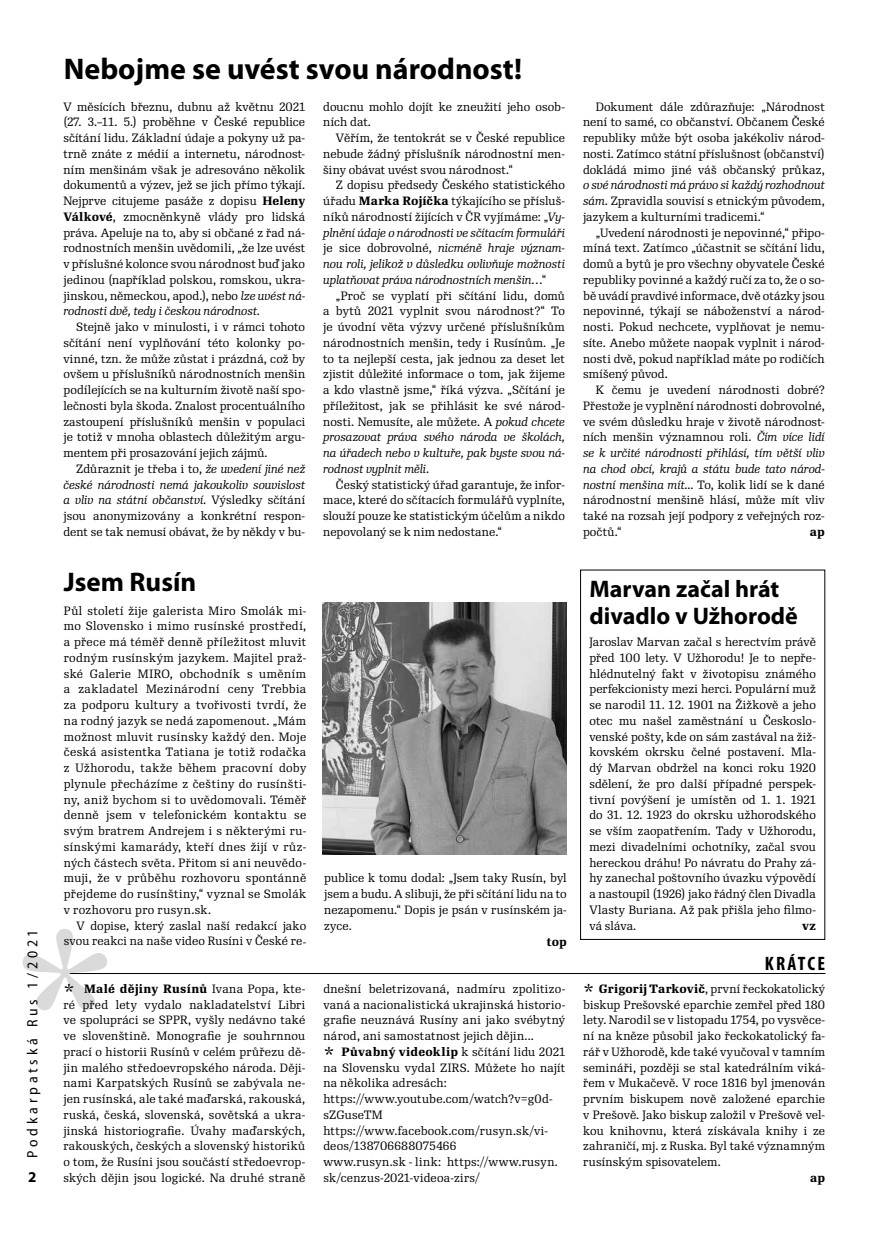
<style>
.page{position:relative;width:889px;height:1246px;background:#fff}
.page>*{position:absolute;margin:0;border:0;box-sizing:border-box;transform-origin:0 0}
.t1{font:230.25px "Bodoni URW";color:#dadada}
.t2{font:700 30px "Myriad Pro";color:#000}
.t3{font:700 27px "Myriad Pro";color:#000}
.t4{font:700 24px/27px "Myriad Pro";color:#000}
.t5{font:700 condensed 19.5px "Myriad Pro";letter-spacing:.12em;color:#000}
.t6{font:semi-condensed 15px "Myriad Pro";letter-spacing:.25em;color:#000}
.t7{font:700 15px "Myriad Pro";color:#000}
.t8{font:11.7px/15.8px "Re Public";letter-spacing:.015em;color:#000;text-align:justify}
.t9{font:italic 11.7px/15.8px "Re Public";color:#000;text-align:justify}
.t10{font:700 11.7px "Re Public";color:#000}
.s1{font-weight:700}
.s2{font-style:italic}
.s3{font-style:normal}
.s4{font-weight:700;font-style:normal}
.s5{font-family:"Bodoni URW";font-size:22.5px}
</style>
<div class="page">
<hr style="left:66px;top:973px;width:759px;height:1px;background:#000">
<div style="left:580px;top:570px;width:245px;height:370px;border:1px solid #000"></div>
<img style="left:322px;top:603px;width:245px;height:252px">
<h2 class="t2" style="left:64px;top:52px;width:460px">Nebojme se uvést svou národnost!</h2>
<p class="t8" style="left:63px;top:99px;width:243px">V měsících březnu, dubnu až květnu 2021 (27. 3.–11. 5.) proběhne v České republice sčítání lidu. Základní údaje a pokyny už pa&shy;trně znáte z médií a internetu, národnost&shy;ním menšinám však je adresováno několik dokumentů a výzev, jež se jich přímo týkají.<br>Nejprve citujeme pasáže z dopisu <span class="s1">Heleny Válkové</span>, zmocněnkyně vlády pro lidská práva. Apeluje na to, aby si občané z řad ná&shy;rodnostních menšin uvědomili, „že lze uvést v příslušné kolonce svou národnost buď jako jedinou (například polskou, romskou, ukra&shy;jinskou, německou, apod.), nebo <span class="s2">lze uvést ná&shy;rodnosti dvě, tedy i českou národnost</span>.</p>
<p class="t8" style="left:63px;top:319px;width:243px;text-indent:13px">Stejně jako v minulosti, i v rámci tohoto sčítání není vyplňování této kolonky po&shy;vinné, tzn. že může zůstat i prázdná, což by ovšem u příslušníků národnostních menšin podílejících se na kulturním životě naší spo&shy;lečnosti byla škoda. Znalost procentuálního zastoupení příslušníků menšin v populaci je totiž v mnoha oblastech důležitým argu&shy;mentem při prosazování jejich zájmů.</p>
<p class="t8" style="left:63px;top:461px;width:243px;text-indent:13px">Zdůraznit je třeba i to, <span class="s2">že uvedení jiné než české národnosti nemá jakoukoliv souvislost a vliv na státní občanství</span>. Výsledky sčítání jsou anonymizovány a konkrétní respon&shy;dent se tak nemusí obávat, že by někdy v bu-</p>
<p class="t8" style="left:323px;top:99px;width:243px">doucnu mohlo dojít ke zneužití jeho osob&shy;ních dat.</p>
<p class="t8" style="left:323px;top:130px;width:243px;text-indent:13px">Věřím, že tentokrát se v České republice nebude žádný příslušník národnostní men&shy;šiny obávat uvést svou národnost.“</p>
<p class="t9" style="left:323px;top:178px;width:243px;text-indent:13px"><span class="s3">Z dopisu předsedy Českého statistického úřadu</span> <span class="s4">Marka Rojíčka</span> <span class="s3">týkajícího se přísluš&shy;níků národností žijících v ČR vyjímáme: „</span>Vy&shy;plnění údaje o národnosti ve sčítacím formuláři <span class="s3">je sice dobrovolné,</span> nicméně hraje význam&shy;nou roli, jelikož v důsledku ovlivňuje možnosti uplatňovat práva národnostních menšin<span class="s3">…“</span></p>
<p class="t8" style="left:323px;top:288px;width:243px;text-indent:13px">„Proč se vyplatí při sčítání lidu, domů a bytů 2021 vyplnit svou národnost?“ To je úvodní věta výzvy určené příslušníkům národnostních menšin, tedy i Rusínům. „Je to ta nejlepší cesta, jak jednou za deset let zjistit důležité informace o tom, jak žijeme a kdo vlastně jsme,“ říká výzva. „Sčítání je příležitost, jak se přihlásit ke své národ&shy;nosti. Nemusíte, ale můžete. A <span class="s2">pokud chcete prosazovat práva svého národa ve školách, na úřadech nebo v kultuře, pak byste svou ná&shy;rodnost vyplnit měli</span>.</p>
<p class="t8" style="left:323px;top:477px;width:243px;text-indent:13px">Český statistický úřad garantuje, že infor&shy;mace, které do sčítacích formulářů vyplníte, slouží pouze ke statistickým účelům a nikdo nepovolaný se k nim nedostane.“</p>
<p class="t8" style="left:583px;top:99px;width:243px;text-indent:13px">Dokument dále zdůrazňuje: „Národnost není to samé, co občanství. Občanem České republiky může být osoba jakékoliv národ&shy;nosti. Zatímco státní příslušnost (občanství) dokládá mimo jiné váš občanský průkaz,</p>
<p class="t8" style="left:583px;top:178px;width:243px"><span class="s2">o své národnosti má právo si každý rozhodnout sám</span>. Zpravidla souvisí s etnickým původem, jazykem a kulturními tradicemi.“</p>
<p class="t8" style="left:583px;top:225px;width:243px;text-indent:13px">„Uvedení národnosti je nepovinné,“ připo&shy;míná text. Zatímco „účastnit se sčítání lidu, domů a bytů je pro všechny obyvatele České republiky povinné a každý ručí za to, že o so&shy;bě uvádí pravdivé informace, dvě otázky jsou nepovinné, týkají se náboženství a národ&shy;nosti. Pokud nechcete, vyplňovat je nemu&shy;síte. Anebo můžete naopak vyplnit i národ&shy;nosti dvě, pokud například máte po rodičích smíšený původ.</p>
<p class="t8" style="left:583px;top:382px;width:243px;text-indent:13px">K čemu je uvedení národnosti dobré?<br>Přestože je vyplnění národnosti dobrovolné, ve svém důsledku hraje v životě národnost&shy;ních menšin významnou roli. <span class="s2">Čím více lidí se k určité národnosti přihlásí, tím větší vliv na chod obcí, krajů a státu bude tato národ&shy;nostní menšina mít</span>... To, kolik lidí se k dané národnostní menšině hlásí, může mít vliv také na rozsah její podpory z veřejných roz&shy;počtů.“</p>
<p class="t10" style="left:810px;top:525px;width:16px">ap</p>
<h3 class="t3" style="left:64px;top:566px;width:134px">Jsem Rusín</h3>
<h3 class="t4" style="left:589px;top:576px;width:210px">Marvan začal hrát divadlo v Užhorodě</h3>
<p class="t8" style="left:589px;top:634px;width:228px">Jaroslav Marvan začal s herectvím právě před 100 lety. V Užhorodu! Je to nepře&shy;hlédnutelný fakt v životopisu známého perfekcionisty mezi herci. Populární muž se narodil 11. 12. 1901 na Žižkově a jeho otec mu našel zaměstnání u Českoslo&shy;venské pošty, kde on sám zastával na žiž&shy;kovském okrsku čelné postavení. Mla&shy;dý Marvan obdržel na konci roku 1920 sdělení, že pro další případné perspek&shy;tivní povýšení je umístěn od 1. 1. 1921 do 31. 12. 1923 do okrsku užhorodského se vším zaopatřením. Tady v Užhorodu, mezi divadelními ochotníky, začal svou hereckou dráhu! Po návratu do Prahy zá&shy;hy zanechal poštovního úvazku výpovědí a nastoupil (1926) jako řádný člen Divadla Vlasty Buriana. Až pak přišla jeho filmo&shy;vá sláva.</p>
<p class="t8" style="left:64px;top:603px;width:244px">Půl století žije galerista Miro Smolák mi&shy;mo Slovensko i mimo rusínské prostředí, a přece má téměř denně příležitost mluvit rodným rusínským jazykem. Majitel praž&shy;ské Galerie MIRO, obchodník s uměním a zakladatel Mezinárodní ceny Trebbia za podporu kultury a tvořivosti tvrdí, že na rodný jazyk se nedá zapomenout. „Mám možnost mluvit rusínsky každý den. Moje česká asistentka Tatiana je totiž rodačka z Užhorodu, takže během pracovní doby plynule přecházíme z češtiny do rusínšti&shy;ny, aniž bychom si to uvědomovali. Téměř denně jsem v telefonickém kontaktu se svým bratrem Andrejem i s některými ru&shy;sínskými kamarády, kteří dnes žijí v růz&shy;ných částech světa. Přitom si ani neuvědo&shy;muji, že v průběhu rozhovoru spontánně přejdeme do rusínštiny,“ vyznal se Smolák v rozhovoru pro rusyn.sk.</p>
<p class="t8" style="left:64px;top:918px;width:244px;text-align:right">V dopise, který zaslal naší redakcí jako svou reakci na naše video Rusíni v České re-</p>
<p class="t8" style="left:324px;top:871px;width:244px">publice k tomu dodal: „Jsem taky Rusín, byl jsem a budu. A slibuji, že při sčítání lidu na to nezapomenu.“ Dopis je psán v rusínském ja&shy;zyce.</p>
<p class="t10" style="left:547px;top:934px;width:21px">top</p>
<p class="t10" style="left:802px;top:918px;width:15px">vz</p>
<h1 class="t1" style="left:7px;top:874px;width:117px">*</h1>
<p class="t6" style="left:24px;top:1157px;width:230px;rotate:-90deg">Podkarpatská Rus 1/2021</p>
<p class="t7" style="left:28px;top:1168px;width:10px">2</p>
<h3 class="t5" style="left:764px;top:953px;width:62px">KRÁTCE</h3>
<p class="t8" style="left:63px;top:981px;width:243px"><span class="s5">*</span> <span class="s1">Malé dějiny Rusínů</span> Ivana Popa, kte&shy;ré před lety vydalo nakladatelství Libri ve spolupráci se SPPR, vyšly nedávno také ve slovenštině. Monografie je souhrnnou prací o historii Rusínů v celém průřezu dě&shy;jin malého středoevropského národa. Ději&shy;nami Karpatských Rusínů se zabývala ne&shy;jen rusínská, ale také maďarská, rakouská, ruská, česká, slovenská, sovětská a ukra&shy;jinská historiografie. Úvahy maďarských, rakouských, českých a slovenský historiků o tom, že Rusíni jsou součástí středoevrop&shy;ských dějin jsou logické. Na druhé straně</p>
<p class="t8" style="left:323px;top:981px;width:243px;text-align:left">dnešní beletrizovaná, nadmíru zpolitizo&shy;vaná a nacionalistická ukrajinská historio&shy;grafie neuznává Rusíny ani jako svébytný národ, ani samostatnost jejich dějin...<br><span class="s5">*</span> <span class="s1">Půvabný videoklip</span> k sčítání lidu 2021 na Slovensku vydal ZIRS. Můžete ho najít na několika adresách: https://www.youtube.com/watch?v=g0d&shy;sZGuseTM https://www.facebook.com/rusyn.sk/vi&shy;deos/138706688075466<br>www.rusyn.sk - link: https://www.rusyn. sk/cenzus-2021-videoa-zirs/</p>
<p class="t8" style="left:583px;top:981px;width:243px"><span class="s5">*</span> <span class="s1">Grigorij Tarkovič</span>, první řeckokatolický biskup Prešovské eparchie zemřel před 180 lety. Narodil se v listopadu 1754, po vysvěce&shy;ní na kněze působil jako řeckokatolický fa&shy;rář v Užhorodě, kde také vyučoval v tamním semináři, později se stal katedrálním viká&shy;řem v Mukačevě. V roce 1816 byl jmenován prvním biskupem nově založené eparchie v Prešově. Jako biskup založil v Prešově vel&shy;kou knihovnu, která získávala knihy i ze zahraničí, mj. z Ruska. Byl také významným rusínským spisovatelem.</p>
<p class="t10" style="left:810px;top:1170px;width:17px">ap</p>
</div>
